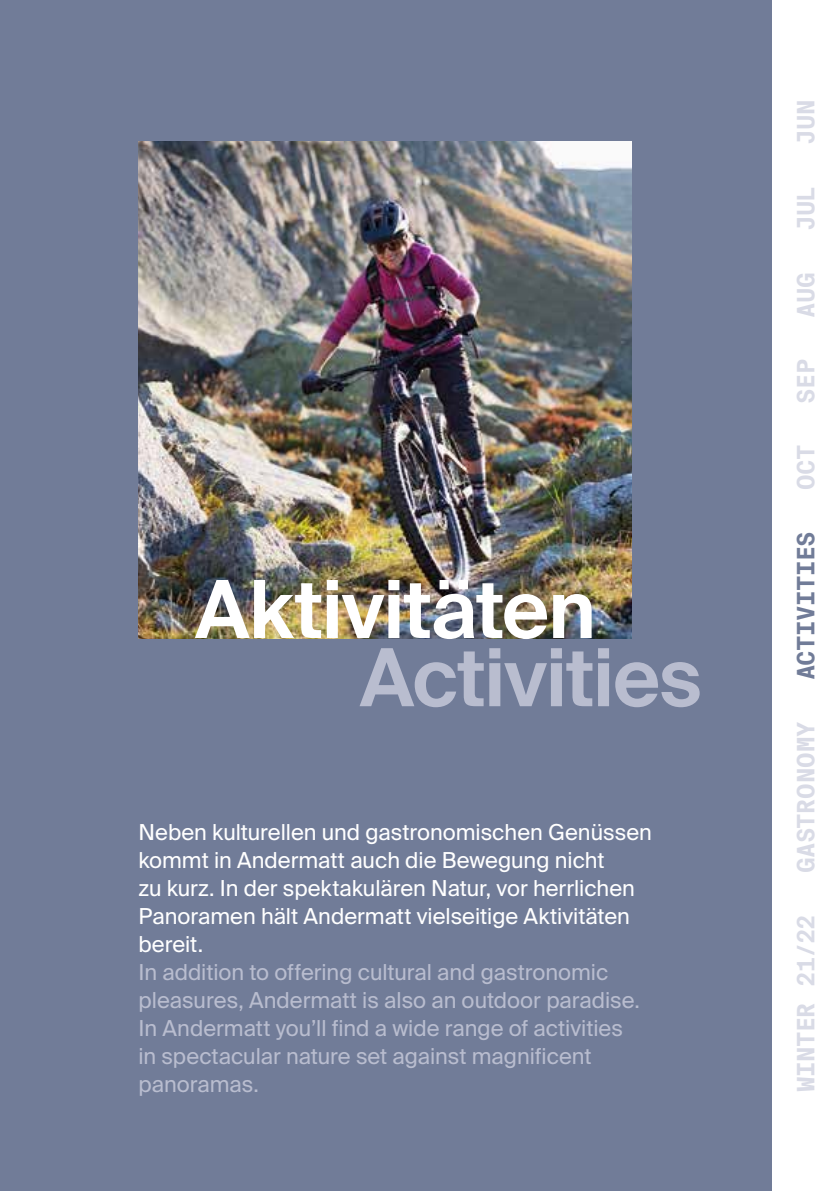
<style>
.page{position:relative;width:840px;height:1191px;background:#fff}
.page>*{position:absolute;margin:0;border:0;box-sizing:border-box;transform-origin:0 0}
.t1{font:600 80px "Suisse Intl";letter-spacing:-.015em;color:#fff}
.t2{font:600 80px "Suisse Intl";letter-spacing:-.015em;color:#b9bdcf}
.t3{font:700 24px "Suisse Intl Mono";letter-spacing:-.025em;color:#d9dbe6}
.t4{font:700 24px "Suisse Intl Mono";letter-spacing:-.005em;color:#d9dbe6}
.t5{font:700 24px "Suisse Intl Mono";letter-spacing:-.02em;color:#717c98}
.t6{font:22px/28px "Suisse Intl";color:#b9bdcf}
.t7{font:22px/28px "Suisse Intl";color:#fff}
</style>
<div class="page">
<div style="left:0;top:0;width:771px;height:1191px;background:#717c98"></div>
<img style="left:138px;top:142px;width:492px;height:496px">
<h1 class="t1" style="left:195px;top:563px;width:402px">Aktivitäten</h1>
<h1 class="t2" style="left:359px;top:632px;width:343px">Activities</h1>
<p class="t7" style="left:138px;top:818px;width:514px">Neben kulturellen und gastronomischen Genüssen kommt in Andermatt auch die Bewegung nicht<br>zu kurz. In der spektakulären Natur, vor herrlichen Panoramen hält Andermatt vielseitige Aktivitäten bereit.</p>
<p class="t6" style="left:138px;top:958px;width:502px">In addition to offering cultural and gastronomic pleasures, Andermatt is also an outdoor paradise.<br>In Andermatt you’ll find a wide range of activities in spectacular nature set against magnificent panoramas.</p>
<p class="t3" style="left:792px;top:145px;width:47px;rotate:-90deg">JUN</p>
<p class="t3" style="left:792px;top:231px;width:47px;rotate:-90deg">JUL</p>
<p class="t3" style="left:792px;top:318px;width:47px;rotate:-90deg">AUG</p>
<p class="t3" style="left:792px;top:403px;width:46px;rotate:-90deg">SEP</p>
<p class="t3" style="left:792px;top:490px;width:47px;rotate:-90deg">OCT</p>
<p class="t5" style="left:792px;top:680px;width:150px;rotate:-90deg">ACTIVITIES</p>
<p class="t4" style="left:792px;top:873px;width:154px;rotate:-90deg">GASTRONOMY</p>
<p class="t3" style="left:792px;top:1091px;width:179px;rotate:-90deg">WINTER 21/22</p>
</div>
